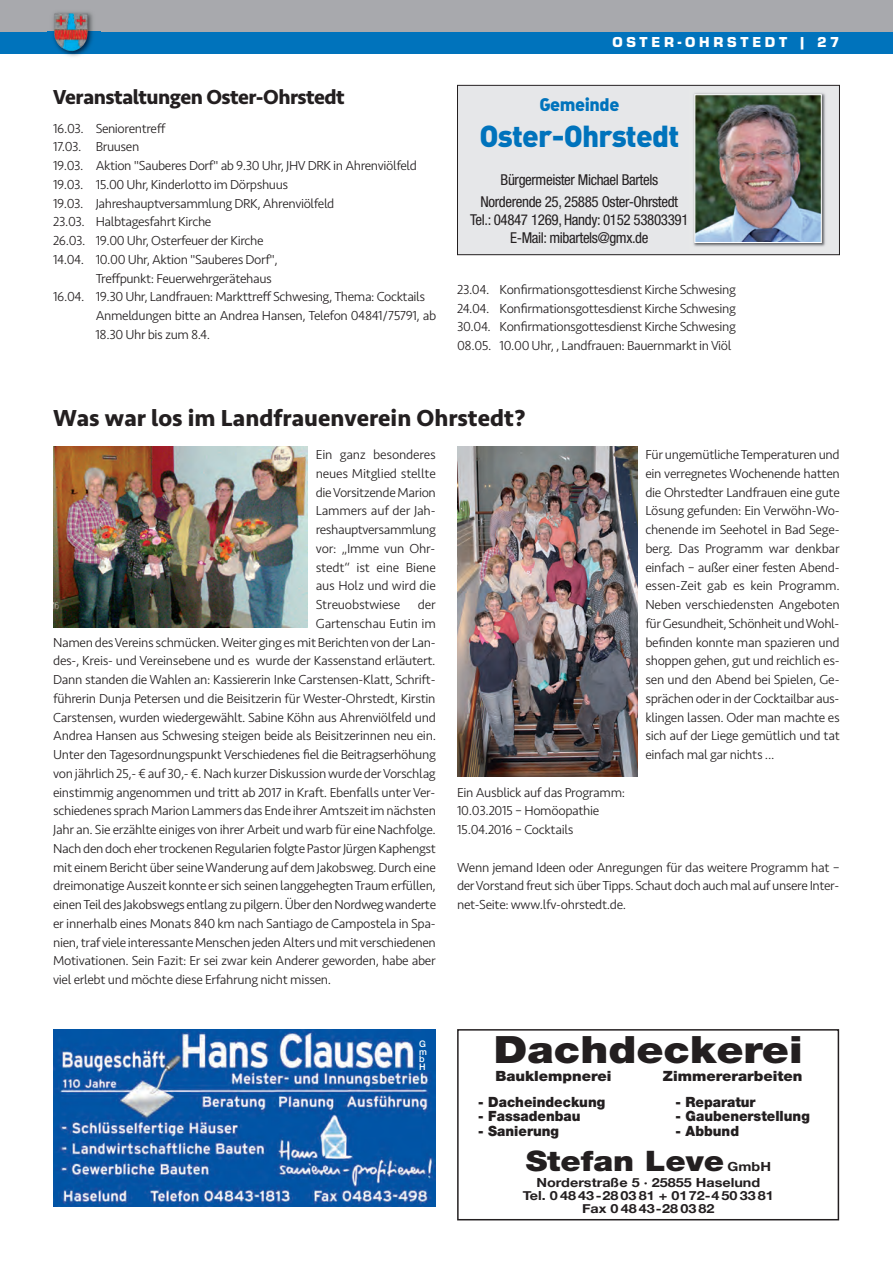
<style>
.page{position:relative;width:893px;height:1263px;background:#fff}
.page>*{position:absolute;margin:0;border:0;box-sizing:border-box;transform-origin:0 0}
.t1{font:900 37.65px "Helvetica Neue";color:#231f20;scale:1.15 1}
.t2{font:30px "DIN Black Alternate";letter-spacing:-.025em;color:#0073bc}
.t3{font:900 28.2px "Helvetica Neue";color:#231f20;scale:1.15 1}
.t4{font:700 24px "Seravek";color:#231f20}
.t5{font:700 21px "Seravek";letter-spacing:-.025em;color:#231f20}
.t6{font:18px "DIN Black Alternate";letter-spacing:-.025em;color:#0073bc}
.t7{font:condensed 15px/22.5px "Helvetica Neue";letter-spacing:-.025em;color:#231f20;text-align:center}
.t8{font:15px "Eurostile T Blac";letter-spacing:.25em;color:#fff}
.t9{font:900 14.1px "Helvetica Neue";color:#231f20;scale:.96 1}
.t10{font:900 14.1px "Helvetica Neue";color:#231f20;scale:1.05 1}
.t11{font:300 13.5px/18.8px "Seravek";letter-spacing:-.025em;color:#231f20;text-align:justify}
.t12{font:700 12.6px/15.6px "Helvetica Neue";color:#231f20;scale:1.15 1}
.t13{font:500 9px/7.5px "Helvetica Neue";color:#fff}
</style>
<div class="page">
<div style="left:0;top:0;width:893px;height:43px;background:#a8a9ad"></div>
<div style="left:0;top:32px;width:893px;height:21px;background:#0073bc"></div>
<img style="left:48px;top:12px;width:52px;height:45px">
<img style="left:54px;top:13px;width:34px;height:38px">
<div style="left:458px;top:86px;width:381px;height:168px;background:#e6e7e9"></div>
<div style="left:457px;top:85px;width:383px;height:170px;border:1px solid #231f20"></div>
<img style="left:693px;top:93px;width:132px;height:154px">
<img style="left:696px;top:96px;width:124px;height:145px">
<div style="left:694px;top:94px;width:128px;height:149px;border:1px solid #fff"></div>
<img style="left:458px;top:446px;width:180px;height:331px">
<img style="left:53px;top:446px;width:255px;height:181px">
<div style="left:457px;top:1029px;width:382px;height:191px;border:2px solid #231f20"></div>
<img style="left:53px;top:1029px;width:383px;height:178px">
<h3 class="t5" style="left:53px;top:81px;width:293px">Veranstaltungen Oster-Ohrstedt</h3>
<p class="t11" style="left:53px;top:119px;width:114px">16.03. Seniorentreff</p>
<p class="t11" style="left:53px;top:138px;width:88px">17.03. Bruusen</p>
<p class="t11" style="left:53px;top:156px;width:365px">19.03. Aktion "Sauberes Dorf" ab 9.30 Uhr, JHV DRK in Ahrenviölfeld</p>
<p class="t11" style="left:53px;top:175px;width:237px">19.03. 15.00 Uhr, Kinderlotto im Dörpshuus</p>
<p class="t11" style="left:53px;top:194px;width:283px">19.03. Jahreshauptversammlung DRK, Ahrenviölfeld</p>
<p class="t11" style="left:53px;top:213px;width:160px">23.03. Halbtagesfahrt Kirche</p>
<p class="t11" style="left:53px;top:231px;width:212px">26.03. 19.00 Uhr, Osterfeuer der Kirche</p>
<p class="t11" style="left:53px;top:250px;width:226px">14.04. 10.00 Uhr, Aktion "Sauberes Dorf",</p>
<p class="t11" style="left:96px;top:269px;width:178px">Treffpunkt: Feuerwehrgerätehaus</p>
<p class="t11" style="left:53px;top:288px;width:374px">16.04. 19.30 Uhr, Landfrauen: Markttreff Schwesing, Thema: Cocktails</p>
<p class="t11" style="left:96px;top:306px;width:342px">Anmeldungen bitte an Andrea Hansen, Telefon 04841/75791, ab</p>
<p class="t11" style="left:96px;top:325px;width:116px">18.30 Uhr bis zum 8.4.</p>
<p class="t8" style="left:612px;top:33px;width:229px">OSTER-OHRSTEDT | 27</p>
<h3 class="t6" style="left:539px;top:94px;width:82px">Gemeinde</h3>
<h2 class="t2" style="left:479px;top:119px;width:201px">Oster-Ohrstedt</h2>
<p class="t7" style="left:481px;top:169px;width:199px">Bürgermeister Michael Bartels<br>Norderende 25, 25885 Oster-Ohrstedt</p>
<p class="t7" style="left:470px;top:212px;width:220px;line-height:18px">Tel.: 04847 1269, Handy: 0152 53803391<br>E-Mail: mibartels@gmx.de</p>
<p class="t11" style="left:457px;top:280px;width:280px">23.04. Konfirmationsgottesdienst Kirche Schwesing 24.04. Konfirmationsgottesdienst Kirche Schwesing 30.04. Konfirmationsgottesdienst Kirche Schwesing 08.05. 10.00 Uhr, , Landfrauen: Bauernmarkt in Viöl</p>
<h3 class="t4" style="left:53px;top:399px;width:474px">Was war los im Landfrauenverein Ohrstedt?</h3>
<p class="t11" style="left:316px;top:445px;width:122px">Ein ganz besonderes neues Mitglied stellte die Vorsitzende Marion Lammers auf der Jah&shy;reshauptversammlung vor: „Imme vun Ohr&shy;stedt“ ist eine Biene aus Holz und wird die Streuobstwiese</p>
<p class="t11" style="left:418px;top:595px;width:19px">der</p>
<p class="t11" style="left:316px;top:614px;width:122px">Gartenschau Eutin im</p>
<p class="t11" style="left:53px;top:633px;width:384px">Namen des Vereins schmücken. Weiter ging es mit Berichten von der Lan-</p>
<p class="t11" style="left:53px;top:652px;width:384px">des-, Kreis- und Vereinsebene und es wurde der Kassenstand erläutert.</p>
<p class="t11" style="left:53px;top:670px;width:384px">Dann standen die Wahlen an: Kassiererin Inke Carstensen-Klatt, Schrift-</p>
<p class="t11" style="left:53px;top:689px;width:384px">führerin Dunja Petersen und die Beisitzerin für Wester-Ohrstedt, Kirstin</p>
<p class="t11" style="left:53px;top:708px;width:384px">Carstensen, wurden wiedergewählt. Sabine Köhn aus Ahrenviölfeld und</p>
<p class="t11" style="left:53px;top:727px;width:384px">Andrea Hansen aus Schwesing steigen beide als Beisitzerinnen neu ein.</p>
<p class="t11" style="left:53px;top:745px;width:384px">Unter den Tagesordnungspunkt Verschiedenes fiel die Beitragserhöhung</p>
<p class="t11" style="left:53px;top:764px;width:384px">von jährlich 25,- € auf 30,- €. Nach kurzer Diskussion wurde der Vorschlag</p>
<p class="t11" style="left:53px;top:783px;width:384px">einstimmig angenommen und tritt ab 2017 in Kraft. Ebenfalls unter Ver-</p>
<p class="t11" style="left:53px;top:802px;width:384px">schiedenes sprach Marion Lammers das Ende ihrer Amtszeit im nächsten</p>
<p class="t11" style="left:53px;top:820px;width:384px">Jahr an. Sie erzählte einiges von ihrer Arbeit und warb für eine Nachfolge.</p>
<p class="t11" style="left:53px;top:839px;width:384px">Nach den doch eher trockenen Regularien folgte Pastor Jürgen Kaphengst</p>
<p class="t11" style="left:53px;top:858px;width:384px">mit einem Bericht über seine Wanderung auf dem Jakobsweg. Durch eine</p>
<p class="t11" style="left:53px;top:877px;width:384px">dreimonatige Auszeit konnte er sich seinen langgehegten Traum erfüllen,</p>
<p class="t11" style="left:53px;top:895px;width:384px">einen Teil des Jakobswegs entlang zu pilgern. Über den Nordweg wanderte</p>
<p class="t11" style="left:53px;top:914px;width:384px">er innerhalb eines Monats 840 km nach Santiago de Campostela in Spa-</p>
<p class="t11" style="left:53px;top:933px;width:384px">nien, traf viele interessante Menschen jeden Alters und mit verschiedenen</p>
<p class="t11" style="left:53px;top:952px;width:384px">Motivationen. Sein Fazit: Er sei zwar kein Anderer geworden, habe aber</p>
<p class="t11" style="left:53px;top:970px;width:280px">viel erlebt und möchte diese Erfahrung nicht missen.</p>
<p class="t13" style="left:419px;top:1040px;width:9px">G m b<br>H</p>
<p class="t11" style="left:645px;top:445px;width:196px">Für ungemütliche Temperaturen und ein verregnetes Wochenende hatten die Ohrstedter Landfrauen eine gute Lösung gefunden: Ein Verwöhn-Wo&shy;chenende im Seehotel in Bad Sege&shy;berg. Das Programm war denkbar einfach – außer einer festen Abend&shy;essen-Zeit gab es kein Programm.<br>Neben verschiedensten Angeboten für Gesundheit, Schönheit und Wohl&shy;befinden konnte man spazieren und shoppen gehen, gut und reichlich es&shy;sen und den Abend bei Spielen, Ge&shy;sprächen oder in der Cocktailbar aus&shy;klingen lassen. Oder man machte es sich auf der Liege gemütlich und tat einfach mal gar nichts ...</p>
<p class="t11" style="left:457px;top:783px;width:170px;text-align:left">Ein Ausblick auf das Programm:<br>10.03.2015 – Homöopathie<br>15.04.2016 – Cocktails</p>
<p class="t11" style="left:457px;top:858px;width:384px">Wenn jemand Ideen oder Anregungen für das weitere Programm hat – der Vorstand freut sich über Tipps. Schaut doch auch mal auf unsere Inter&shy;net-Seite: www.lfv-ohrstedt.de.</p>
<h1 class="t1" style="left:494px;top:1036px;width:270px">Dachdeckerei</h1>
<p class="t10" style="left:495px;top:1071px;width:112px">Bauklempnerei</p>
<p class="t10" style="left:663px;top:1071px;width:134px">Zimmererarbeiten</p>
<p class="t9" style="left:478px;top:1097px;width:134px">- Dacheindeckung</p>
<p class="t9" style="left:478px;top:1111px;width:108px">- Fassadenbau</p>
<p class="t9" style="left:478px;top:1125px;width:86px">- Sanierung</p>
<p class="t9" style="left:676px;top:1097px;width:85px">- Reparatur</p>
<p class="t9" style="left:676px;top:1111px;width:141px">- Gaubenerstellung</p>
<p class="t9" style="left:676px;top:1125px;width:68px">- Abbund</p>
<h3 class="t3" style="left:526px;top:1151px;width:174px">Stefan Leve</h3>
<p class="t12" style="left:536px;top:1159px;width:205px;text-indent:191px">GmbH<br>Norderstraße 5 · 25855 Haselund</p>
<p class="t12" style="left:523px;top:1189px;width:220px;line-height:13px;text-align:center">Tel. 0 48 43-28 03 81 + 0172-4 50 33 81<br>Fax 0 48 43-28 03 82</p>
</div>
